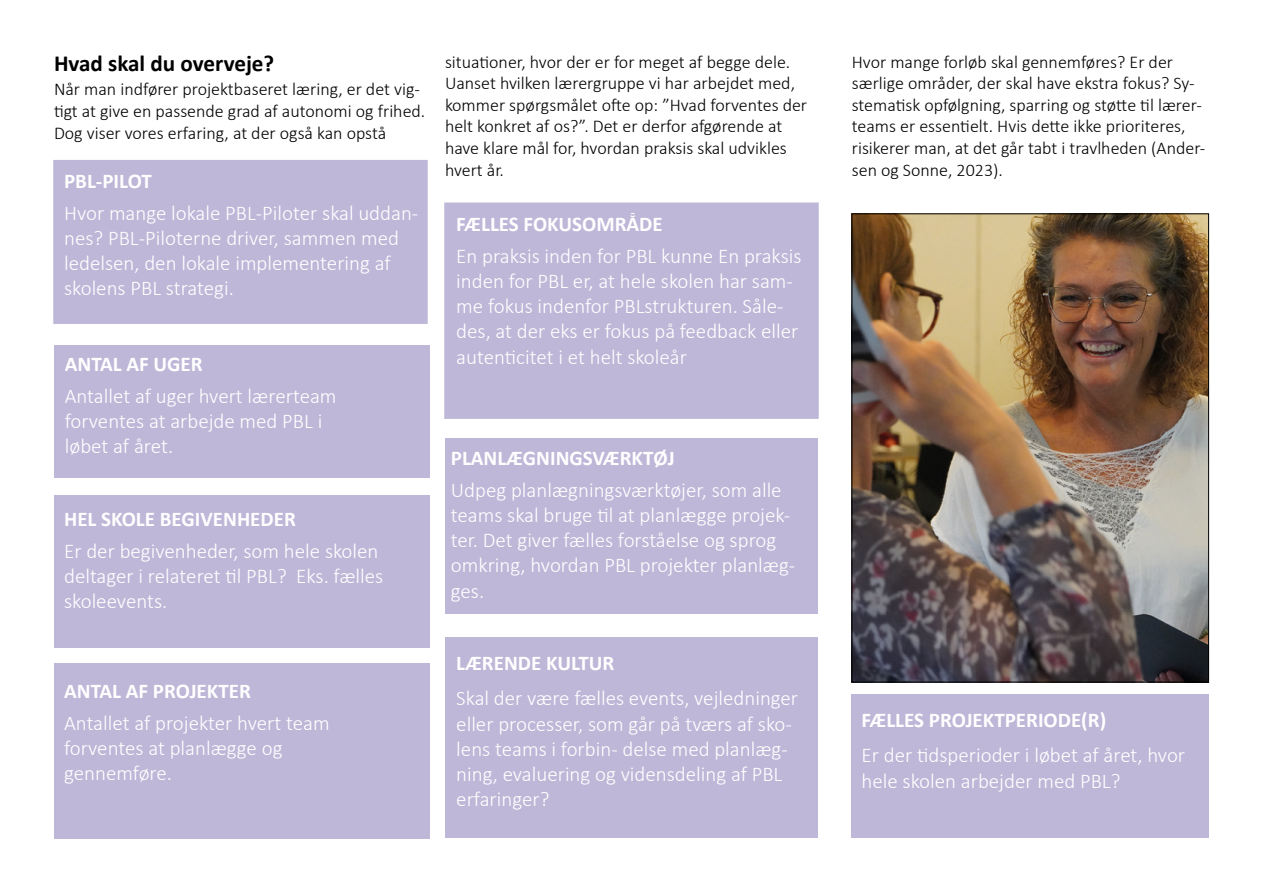
<style>
.page{position:relative;width:1263px;height:893px;background:#fff}
.page>*{position:absolute;margin:0;border:0;box-sizing:border-box;transform-origin:0 0}
.t1{font:700 23.1px "Calibri";color:#000}
.t2{font:300 21px/25.2px "Calibri";color:#fff}
.t3{font:700 21px "Calibri";color:#fff}
.t4{font:300 18px/21.6px "Calibri";color:#000}
</style>
<div class="page">
<div style="left:53px;top:160px;width:375px;height:164px;background:#bfb7d8;border:2px solid #bfb7d8"></div>
<div style="left:54px;top:345px;width:375px;height:133px;background:#bfb7d8"></div>
<div style="left:54px;top:495px;width:375px;height:153px;background:#bfb7d8"></div>
<div style="left:444px;top:202px;width:375px;height:217px;background:#bfb7d8;border:2px solid #bfb7d8"></div>
<div style="left:445px;top:438px;width:373px;height:176px;background:#bfb7d8"></div>
<div style="left:445px;top:637px;width:373px;height:201px;background:#bfb7d8"></div>
<img style="left:853px;top:215px;width:354px;height:465px">
<div style="left:54px;top:664px;width:375px;height:175px;background:#bfb7d8"></div>
<div style="left:852px;top:695px;width:357px;height:143px;background:#bfb7d8"></div>
<p class="t1" style="left:54px;top:49px;width:222px">Hvad skal du overveje?</p>
<p class="t4" style="left:54px;top:78px;width:373px">Når man indfører projektbaseret læring, er det vig&shy;tigt at give en passende grad af autonomi og frihed.<br>Dog viser vores erfaring, at der også kan opstå</p>
<p class="t3" style="left:64px;top:168px;width:89px">PBL-PILOT</p>
<p class="t2" style="left:64px;top:200px;width:356px">Hvor mange lokale PBL-Piloter skal uddan&shy;nes? PBL-Piloterne driver, sammen med ledelsen, den lokale implementering af</p>
<p class="t2" style="left:64px;top:275px;width:171px">skolens PBL strategi.</p>
<p class="t3" style="left:65px;top:351px;width:139px">ANTAL AF UGER</p>
<p class="t2" style="left:65px;top:383px;width:273px">Antallet af uger hvert lærerteam</p>
<p class="t2" style="left:65px;top:408px;width:259px">forventes at arbejde med PBL i</p>
<p class="t2" style="left:65px;top:433px;width:110px">løbet af året.</p>
<p class="t3" style="left:64px;top:506px;width:233px">HEL SKOLE BEGIVENHEDER</p>
<p class="t2" style="left:64px;top:538px;width:316px">Er der begivenheder, som hele skolen</p>
<p class="t2" style="left:64px;top:563px;width:321px">deltager i relateret til PBL? Eks. fælles skoleevents.</p>
<p class="t3" style="left:64px;top:678px;width:188px">ANTAL AF PROJEKTER</p>
<p class="t2" style="left:64px;top:710px;width:267px">Antallet af projekter hvert team</p>
<p class="t2" style="left:64px;top:735px;width:220px">forventes at planlægge og</p>
<p class="t2" style="left:64px;top:760px;width:109px">gennemføre.</p>
<p class="t4" style="left:445px;top:51px;width:364px">situationer, hvor der er for meget af begge dele.<br>Uanset hvilken lærergruppe vi har arbejdet med, kommer spørgsmålet ofte op: ”Hvad forventes der helt konkret af os?”. Det er derfor afgørende at have klare mål for, hvordan praksis skal udvikles hvert år.</p>
<p class="t4" style="left:852px;top:51px;width:355px">Hvor mange forløb skal gennemføres? Er der særlige områder, der skal have ekstra fokus? Sy&shy;stematisk opfølgning, sparring og støtte til lærer&shy;teams er essentielt. Hvis dette ikke prioriteres, risikerer man, at det går tabt i travlheden (Ander&shy;sen og Sonne, 2023).</p>
<p class="t3" style="left:456px;top:211px;width:208px">FÆLLES FOKUSOMRÅDE</p>
<p class="t2" style="left:456px;top:243px;width:347px">En praksis inden for PBL kunne En praksis inden for PBL er, at hele skolen har sam&shy;me fokus indenfor PBLstrukturen. Såle&shy;des, at der eks er fokus på feedback eller autenticitet i et helt skoleår</p>
<p class="t3" style="left:451px;top:445px;width:225px">PLANLÆGNINGSVÆRKTØJ</p>
<p class="t2" style="left:451px;top:477px;width:346px">Udpeg planlægningsværktøjer, som alle teams skal bruge til at planlægge projek&shy;ter. Det giver fælles forståelse og sprog omkring, hvordan PBL projekter planlæg&shy;ges.</p>
<p class="t3" style="left:456px;top:650px;width:160px">LÆRENDE KULTUR</p>
<p class="t2" style="left:456px;top:686px;width:343px">Skal der være fælles events, vejledninger eller processer, som går på tværs af sko&shy;lens teams i forbin- delse med planlæg&shy;ning, evaluering og vidensdeling af PBL erfaringer?</p>
<p class="t3" style="left:861px;top:707px;width:246px">FÆLLES PROJEKTPERIODE(R)</p>
<p class="t2" style="left:861px;top:743px;width:325px">Er der tidsperioder i løbet af året, hvor hele skolen arbejder med PBL?</p>
</div>
